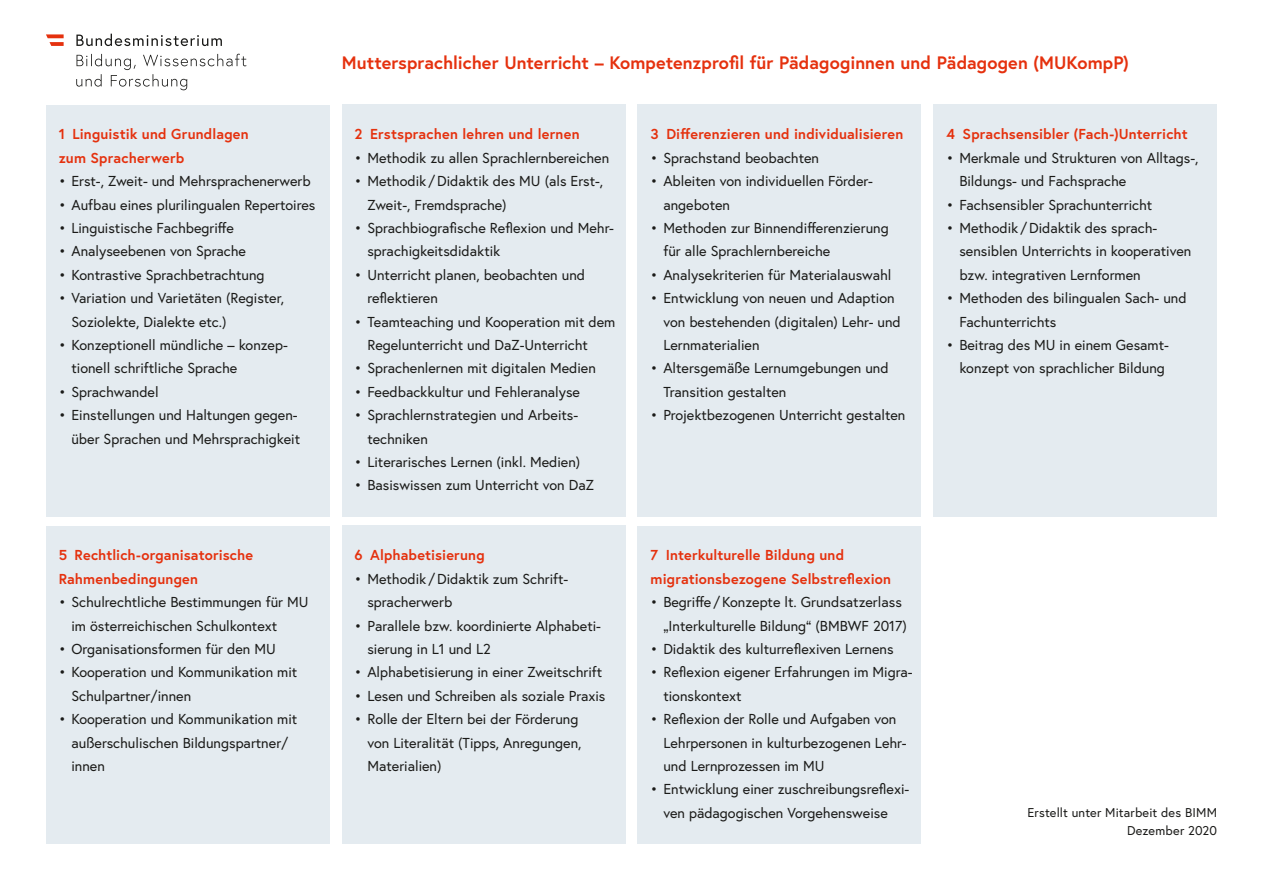
<style>
.page{position:relative;width:1263px;height:893px;background:#fff}
.page>*{position:absolute;margin:0;border:0;box-sizing:border-box;transform-origin:0 0}
.h2_ohne_Nummerierung{font:700 18px "Europa Austria";letter-spacing:.005em;color:#e5310e}
.t1{font:14.4px/23.4px "Europa Austria";color:#1a1a18}
.Infobox_p_Infobox_Titel{font:700 14.4px/23.4px "Europa Austria";letter-spacing:.01em;color:#e5310e}
.p_Impressum{font:12.75px "Europa Austria";letter-spacing:.01em;color:#1a1a18}
</style>
<div class="page">
<div style="left:46px;top:105px;width:283px;height:84px;background:#e4ebf0"></div>
<div style="left:46px;top:175px;width:283px;height:61px;background:#e4ebf0"></div>
<div style="left:46px;top:222px;width:283px;height:61px;background:#e4ebf0"></div>
<div style="left:46px;top:269px;width:283px;height:84px;background:#e4ebf0"></div>
<div style="left:46px;top:315px;width:283px;height:85px;background:#e4ebf0"></div>
<div style="left:46px;top:385px;width:283px;height:132px;background:#e4ebf0"></div>
<div style="left:342px;top:526px;width:283px;height:61px;background:#e4ebf0"></div>
<div style="left:342px;top:549px;width:283px;height:85px;background:#e4ebf0"></div>
<div style="left:342px;top:596px;width:283px;height:84px;background:#e4ebf0"></div>
<div style="left:342px;top:666px;width:283px;height:61px;background:#e4ebf0"></div>
<div style="left:342px;top:689px;width:283px;height:155px;background:#e4ebf0"></div>
<div style="left:934px;top:105px;width:283px;height:61px;background:#e4ebf0"></div>
<div style="left:934px;top:128px;width:283px;height:85px;background:#e4ebf0"></div>
<div style="left:934px;top:198px;width:283px;height:108px;background:#e4ebf0"></div>
<div style="left:934px;top:269px;width:283px;height:84px;background:#e4ebf0"></div>
<div style="left:934px;top:315px;width:283px;height:202px;background:#e4ebf0"></div>
<div style="left:46px;top:526px;width:283px;height:84px;background:#e4ebf0"></div>
<div style="left:46px;top:573px;width:283px;height:84px;background:#e4ebf0"></div>
<div style="left:46px;top:643px;width:283px;height:84px;background:#e4ebf0"></div>
<div style="left:46px;top:689px;width:283px;height:155px;background:#e4ebf0"></div>
<div style="left:638px;top:526px;width:283px;height:84px;background:#e4ebf0"></div>
<div style="left:638px;top:573px;width:283px;height:84px;background:#e4ebf0"></div>
<div style="left:638px;top:643px;width:283px;height:84px;background:#e4ebf0"></div>
<div style="left:638px;top:689px;width:283px;height:108px;background:#e4ebf0"></div>
<div style="left:638px;top:760px;width:283px;height:84px;background:#e4ebf0"></div>
<div style="left:342px;top:105px;width:283px;height:61px;background:#e4ebf0"></div>
<div style="left:342px;top:152px;width:283px;height:84px;background:#e4ebf0"></div>
<div style="left:342px;top:198px;width:283px;height:85px;background:#e4ebf0"></div>
<div style="left:342px;top:245px;width:283px;height:85px;background:#e4ebf0"></div>
<div style="left:342px;top:292px;width:283px;height:84px;background:#e4ebf0"></div>
<div style="left:342px;top:362px;width:283px;height:61px;background:#e4ebf0"></div>
<div style="left:342px;top:385px;width:283px;height:85px;background:#e4ebf0"></div>
<div style="left:342px;top:456px;width:283px;height:61px;background:#e4ebf0"></div>
<div style="left:638px;top:105px;width:283px;height:61px;background:#e4ebf0"></div>
<div style="left:638px;top:152px;width:283px;height:84px;background:#e4ebf0"></div>
<div style="left:638px;top:198px;width:283px;height:85px;background:#e4ebf0"></div>
<div style="left:638px;top:269px;width:283px;height:107px;background:#e4ebf0"></div>
<div style="left:638px;top:339px;width:283px;height:84px;background:#e4ebf0"></div>
<div style="left:638px;top:385px;width:283px;height:132px;background:#e4ebf0"></div>
<svg style="left:76px;top:54px;width:170px;height:36px"></svg>
<svg style="left:76px;top:34px;width:146px;height:12px"></svg>
<svg style="left:46px;top:34px;width:18px;height:12px"></svg>
<h2 class="Infobox_p_Infobox_Titel" style="left:59px;top:122px;width:191px">1 Linguistik und Grundlagen zum Spracherwerb</h2>
<p class="t1" style="left:59px;top:169px;width:253px">• Erst-, Zweit- und Mehrsprachenerwerb</p>
<p class="t1" style="left:59px;top:193px;width:258px">• Aufbau eines plurilingualen Repertoires</p>
<p class="t1" style="left:59px;top:216px;width:177px">• Linguistische Fachbegriffe</p>
<p class="t1" style="left:59px;top:239px;width:189px">• Analyseebenen von Sprache</p>
<p class="t1" style="left:59px;top:263px;width:207px">• Kontrastive Sprachbetrachtung</p>
<p class="t1" style="left:71px;top:286px;width:214px;text-indent:-13px">• Variation und Varietäten (Register,<br>Soziolekte, Dialekte etc.)</p>
<p class="t1" style="left:71px;top:333px;width:217px;text-indent:-13px">• Konzeptionell mündliche – konzep&shy;tionell schriftliche Sprache</p>
<p class="t1" style="left:59px;top:380px;width:102px">• Sprachwandel</p>
<p class="t1" style="left:59px;top:403px;width:243px;text-align:right">• Einstellungen und Haltungen gegen&shy;über Sprachen und Mehrsprachigkeit</p>
<h2 class="Infobox_p_Infobox_Titel" style="left:59px;top:543px;width:196px">5 Rechtlich-organisatorische<br>Rahmenbedingungen</h2>
<p class="t1" style="left:71px;top:590px;width:239px;text-indent:-13px">• Schulrechtliche Bestimmungen für MU im österreichischen Schulkontext</p>
<p class="t1" style="left:59px;top:637px;width:219px">• Organisationsformen für den MU</p>
<p class="t1" style="left:71px;top:660px;width:227px;text-indent:-13px">• Kooperation und Kommunikation mit<br>Schulpartner/innen</p>
<p class="t1" style="left:71px;top:707px;width:227px;text-indent:-13px">• Kooperation und Kommunikation mit außerschulischen Bildungspartner/ innen</p>
<h1 class="h2_ohne_Nummerierung" style="left:342px;top:51px;width:788px">Muttersprachlicher Unterricht – Kompetenzprofil für Pädagoginnen und Pädagogen (MUKompP)</h1>
<h2 class="Infobox_p_Infobox_Titel" style="left:355px;top:122px;width:226px">2 Erstsprachen lehren und lernen</h2>
<p class="t1" style="left:355px;top:146px;width:256px">• Methodik zu allen Sprachlernbereichen</p>
<p class="t1" style="left:367px;top:169px;width:237px;text-indent:-13px">• Methodik /Didaktik des MU (als Erst-,<br>Zweit-, Fremdsprache)</p>
<p class="t1" style="left:367px;top:216px;width:248px;text-indent:-13px">• Sprachbiografische Reflexion und Mehr&shy;sprachigkeitsdidaktik</p>
<p class="t1" style="left:367px;top:263px;width:219px;text-indent:-13px">• Unterricht planen, beobachten und reflektieren</p>
<p class="t1" style="left:367px;top:310px;width:249px;text-indent:-13px">• Teamteaching und Kooperation mit dem<br>Regelunterricht und DaZ-Unterricht</p>
<p class="t1" style="left:355px;top:356px;width:243px">• Sprachenlernen mit digitalen Medien</p>
<p class="t1" style="left:355px;top:380px;width:227px">• Feedbackkultur und Fehleranalyse</p>
<p class="t1" style="left:367px;top:403px;width:211px;text-indent:-13px">• Sprachlernstrategien und Arbeits&shy;techniken</p>
<p class="t1" style="left:355px;top:450px;width:227px">• Literarisches Lernen (inkl. Medien)</p>
<p class="t1" style="left:355px;top:473px;width:241px">• Basiswissen zum Unterricht von DaZ</p>
<h2 class="Infobox_p_Infobox_Titel" style="left:355px;top:543px;width:131px">6 Alphabetisierung</h2>
<p class="t1" style="left:367px;top:567px;width:202px;text-indent:-13px">• Methodik /Didaktik zum Schrift&shy;spracherwerb</p>
<p class="t1" style="left:367px;top:614px;width:234px;text-indent:-13px">• Parallele bzw. koordinierte Alphabeti&shy;sierung in L1 und L2</p>
<p class="t1" style="left:355px;top:660px;width:249px">• Alphabetisierung in einer Zweitschrift</p>
<p class="t1" style="left:355px;top:684px;width:252px">• Lesen und Schreiben als soziale Praxis</p>
<p class="t1" style="left:367px;top:707px;width:216px;text-indent:-13px">• Rolle der Eltern bei der Förderung von Literalität (Tipps, Anregungen,<br>Materialien)</p>
<h2 class="Infobox_p_Infobox_Titel" style="left:651px;top:122px;width:254px">3 Differenzieren und individualisieren</h2>
<p class="t1" style="left:651px;top:146px;width:170px">• Sprachstand beobachten</p>
<p class="t1" style="left:663px;top:169px;width:210px;text-indent:-13px">• Ableiten von individuellen Förder&shy;angeboten</p>
<p class="t1" style="left:663px;top:216px;width:227px;text-indent:-13px">• Methoden zur Binnendifferenzierung für alle Sprachlernbereiche</p>
<p class="t1" style="left:651px;top:263px;width:242px">• Analysekriterien für Materialauswahl</p>
<p class="t1" style="left:663px;top:286px;width:239px;text-indent:-13px">• Entwicklung von neuen und Adaption von bestehenden (digitalen) Lehr- und<br>Lernmaterialien</p>
<p class="t1" style="left:663px;top:356px;width:227px;text-indent:-13px">• Altersgemäße Lernumgebungen und<br>Transition gestalten</p>
<p class="t1" style="left:651px;top:403px;width:256px">• Projektbezogenen Unterricht gestalten</p>
<h2 class="Infobox_p_Infobox_Titel" style="left:946px;top:122px;width:243px">4 Sprachsensibler (Fach-)Unterricht</h2>
<p class="t1" style="left:959px;top:146px;width:241px;text-indent:-13px">• Merkmale und Strukturen von Alltags-,<br>Bildungs- und Fachsprache</p>
<p class="t1" style="left:946px;top:193px;width:207px">• Fachsensibler Sprachunterricht</p>
<p class="t1" style="left:959px;top:216px;width:234px;text-indent:-13px">• Methodik /Didaktik des sprach&shy;sensiblen Unterrichts in kooperativen bzw. integrativen Lernformen</p>
<p class="t1" style="left:959px;top:286px;width:229px;text-indent:-13px">• Methoden des bilingualen Sach- und<br>Fachunterrichts</p>
<p class="t1" style="left:946px;top:333px;width:223px;text-align:right">• Beitrag des MU in einem Gesamt&shy;konzept von sprachlicher Bildung</p>
<h2 class="Infobox_p_Infobox_Titel" style="left:651px;top:543px;width:242px">7 Interkulturelle Bildung und migrationsbezogene Selbstreflexion</h2>
<p class="t1" style="left:663px;top:590px;width:245px;text-indent:-13px">• Begriffe/Konzepte lt. Grundsatzerlass „Interkulturelle Bildung“ (BMBWF 2017)</p>
<p class="t1" style="left:651px;top:637px;width:244px">• Didaktik des kulturreflexiven Lernens</p>
<p class="t1" style="left:663px;top:660px;width:251px;text-indent:-13px">• Reflexion eigener Erfahrungen im Migra&shy;tionskontext</p>
<p class="t1" style="left:663px;top:707px;width:245px;text-indent:-13px">• Reflexion der Rolle und Aufgaben von<br>Lehrpersonen in kulturbezogenen Lehr&shy;und Lernprozessen im MU</p>
<p class="t1" style="left:663px;top:777px;width:248px;text-indent:-13px">• Entwicklung einer zuschreibungsreflexi&shy;ven pädagogischen Vorgehensweise</p>
<p class="p_Impressum" style="left:1027px;top:805px;width:191px">Erstellt unter Mitarbeit des BIMM</p>
<p class="p_Impressum" style="left:1127px;top:822px;width:91px">Dezember 2020</p>
</div>
